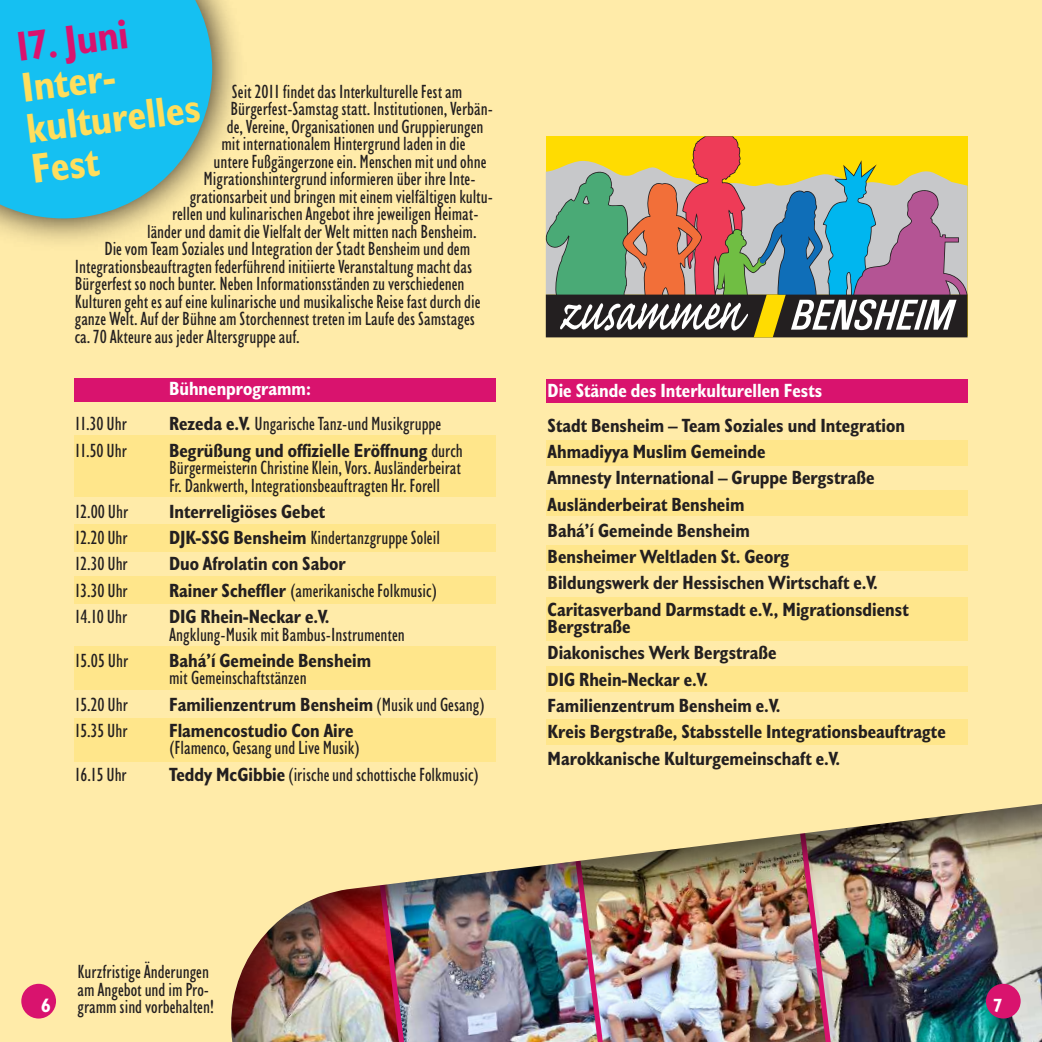
<style>
.page{position:relative;width:1042px;height:1042px;background:#fff}
.page>*{position:absolute;margin:0;border:0;box-sizing:border-box;transform-origin:0 0}
.t1{font:700 condensed 42px/40.9px "Humanist 521 BT";color:#ffde5d}
.t2{font:700 condensed 42px "Humanist 521 BT";color:#d9136e}
.t3{font:condensed 19.25px/17.5px "Humanist 521 BT";color:#231f20}
.t4{font:700 condensed 19.25px/17.5px "Humanist 521 BT";color:#231f20}
.t5{font:700 condensed 19.25px "Humanist 521 BT";color:#fff}
.s1{font-weight:700}
.s2{font-weight:400}
</style>
<div class="page">
<img style="left:0;top:0;width:1042px;height:1042px">
<div style="left:0;top:0;width:271px;height:276px;background:#231f20;opacity:.98"></div>
<svg style="left:0;top:0;width:212px;height:218px;background:#2ac0e6"></svg>
<div style="left:74px;top:435px;width:422px;height:62px;background:#ffe68b"></div>
<div style="left:74px;top:524px;width:422px;height:27px;background:#ffe68b"></div>
<div style="left:74px;top:577px;width:422px;height:27px;background:#ffe68b"></div>
<div style="left:74px;top:645px;width:422px;height:44px;background:#ffe68b"></div>
<div style="left:74px;top:717px;width:422px;height:44px;background:#ffe68b"></div>
<div style="left:546px;top:440px;width:421px;height:26px;background:#ffe68b"></div>
<div style="left:546px;top:545px;width:421px;height:26px;background:#ffe68b"></div>
<div style="left:546px;top:666px;width:421px;height:25px;background:#ffe68b"></div>
<div style="left:546px;top:490px;width:421px;height:26px;background:#ffe68b"></div>
<div style="left:546px;top:597px;width:421px;height:44px;background:#ffe68b"></div>
<div style="left:546px;top:719px;width:421px;height:25px;background:#ffe68b"></div>
<div style="left:546px;top:379px;width:421px;height:23px;background:#d9136e"></div>
<div style="left:74px;top:379px;width:422px;height:23px;background:#d9136e"></div>
<div style="left:21px;top:984px;width:35px;height:34px;background:#d9136e;border-radius:50%"></div>
<div style="left:986px;top:984px;width:34px;height:34px;background:#d9136e;border-radius:50%"></div>
<svg style="left:540px;top:136px;width:426px;height:201px;background:#9f956e"></svg>
<h1 class="t2" style="left:15px;top:30px;width:114px;rotate:-7deg">17. Juni</h1>
<h1 class="t1" style="left:20px;top:71px;width:176px;rotate:-7deg">Inter&shy;kulturelles<br>Fest</h1>
<p class="t3" style="left:232px;top:84px;width:232px">Seit 2011 findet das Interkulturelle Fest am</p>
<p class="t3" style="left:230px;top:102px;width:264px">Bürgerfest-Samstag statt. Institutionen, Verbän-</p>
<p class="t3" style="left:227px;top:119px;width:258px">de, Vereine, Organisationen und Gruppierungen</p>
<p class="t3" style="left:221px;top:137px;width:246px">mit internationalem Hintergrund laden in die</p>
<p class="t3" style="left:214px;top:154px;width:274px">untere Fußgängerzone ein. Menschen mit und ohne</p>
<p class="t3" style="left:203px;top:172px;width:274px">Migrationshintergrund informieren über ihre Inte-</p>
<p class="t3" style="left:190px;top:189px;width:305px">grationsarbeit und bringen mit einem vielfältigen kultu-</p>
<p class="t3" style="left:172px;top:207px;width:308px">rellen und kulinarischen Angebot ihre jeweiligen Heimat-</p>
<p class="t3" style="left:147px;top:224px;width:331px">länder und damit die Vielfalt der Welt mitten nach Bensheim.</p>
<p class="t3" style="left:104px;top:242px;width:367px">Die vom Team Soziales und Integration der Stadt Bensheim und dem</p>
<p class="t3" style="left:75px;top:259px;width:399px">Integrationsbeauftragten federführend initiierte Veranstaltung macht das</p>
<p class="t3" style="left:75px;top:277px;width:391px">Bürgerfest so noch bunter. Neben Informationsständen zu verschiedenen</p>
<p class="t3" style="left:75px;top:294px;width:407px">Kulturen geht es auf eine kulinarische und musikalische Reise fast durch die</p>
<p class="t3" style="left:75px;top:312px;width:402px">ganze Welt. Auf der Bühne am Storchennest treten im Laufe des Samstages</p>
<p class="t3" style="left:75px;top:329px;width:226px">ca. 70 Akteure aus jeder Altersgruppe auf.</p>
<p class="t5" style="left:169px;top:381px;width:143px">Bühnenprogramm:</p>
<p class="t3" style="left:75px;top:417px;width:54px">11.30 Uhr</p>
<p class="t3" style="left:169px;top:417px;width:274px"><span class="s1">Rezeda e.V.</span> Ungarische Tanz-und Musikgruppe</p>
<p class="t3" style="left:75px;top:443px;width:54px">11.50 Uhr</p>
<p class="t3" style="left:169px;top:443px;width:295px;text-align:justify"><span class="s1">Begrüßung und offizielle Eröffnung</span> durch Bürgermeisterin Christine Klein, Vors. Ausländerbeirat Fr. Dankwerth, Integrationsbeauftragten Hr. Forell</p>
<p class="t3" style="left:75px;top:504px;width:55px">12.00 Uhr</p>
<p class="t4" style="left:169px;top:504px;width:158px">Interreligiöses Gebet</p>
<p class="t3" style="left:75px;top:530px;width:55px">12.20 Uhr</p>
<p class="t3" style="left:169px;top:530px;width:272px"><span class="s1">DJK-SSG Bensheim</span> Kindertanzgruppe Soleil</p>
<p class="t3" style="left:75px;top:557px;width:55px">12.30 Uhr</p>
<p class="t4" style="left:169px;top:557px;width:178px">Duo Afrolatin con Sabor</p>
<p class="t3" style="left:75px;top:583px;width:55px">13.30 Uhr</p>
<p class="t3" style="left:169px;top:583px;width:270px"><span class="s1">Rainer Scheffler</span> (amerikanische Folkmusic)</p>
<p class="t3" style="left:75px;top:609px;width:54px">14.10 Uhr</p>
<p class="t4" style="left:169px;top:609px;width:162px">DIG Rhein-Neckar e.V.</p>
<p class="t3" style="left:169px;top:627px;width:237px">Angklung-Musik mit Bambus-Instrumenten</p>
<p class="t3" style="left:75px;top:653px;width:55px">15.05 Uhr</p>
<p class="t4" style="left:169px;top:653px;width:204px">Bahá’í Gemeinde Bensheim</p>
<p class="t3" style="left:169px;top:670px;width:139px">mit Gemeinschaftstänzen</p>
<p class="t3" style="left:75px;top:697px;width:55px">15.20 Uhr</p>
<p class="t4" style="left:169px;top:697px;width:317px">Familienzentrum Bensheim <span class="s2">(Musik und Gesang)</span></p>
<p class="t3" style="left:75px;top:723px;width:54px">15.35 Uhr</p>
<p class="t4" style="left:169px;top:723px;width:186px">Flamencostudio Con Aire</p>
<p class="t3" style="left:169px;top:740px;width:193px">(Flamenco, Gesang und Live Musik)</p>
<p class="t3" style="left:75px;top:767px;width:54px">16.15 Uhr</p>
<p class="t3" style="left:169px;top:767px;width:312px"><span class="s1">Teddy McGibbie</span> (irische und schottische Folkmusic)</p>
<p class="t5" style="left:548px;top:382px;width:276px">Die Stände des Interkulturellen Fests</p>
<p class="t4" style="left:548px;top:418px;width:359px">Stadt Bensheim – Team Soziales und Integration</p>
<p class="t4" style="left:548px;top:444px;width:219px">Ahmadiyya Muslim Gemeinde</p>
<p class="t4" style="left:548px;top:471px;width:328px">Amnesty International – Gruppe Bergstraße</p>
<p class="t4" style="left:548px;top:497px;width:198px">Ausländerbeirat Bensheim</p>
<p class="t4" style="left:548px;top:523px;width:204px">Bahá’í Gemeinde Bensheim</p>
<p class="t4" style="left:548px;top:549px;width:243px">Bensheimer Weltladen St. Georg</p>
<p class="t4" style="left:548px;top:602px;width:363px">Caritasverband Darmstadt e.V., Migrationsdienst<br>Bergstraße</p>
<p class="t4" style="left:548px;top:576px;width:332px">Bildungswerk der Hessischen Wirtschaft e.V.</p>
<p class="t4" style="left:548px;top:646px;width:230px">Diakonisches Werk Bergstraße</p>
<p class="t4" style="left:548px;top:672px;width:162px">DIG Rhein-Neckar e.V.</p>
<p class="t4" style="left:548px;top:698px;width:234px">Familienzentrum Bensheim e.V.</p>
<p class="t4" style="left:548px;top:724px;width:400px">Kreis Bergstraße, Stabsstelle Integrationsbeauftragte</p>
<p class="t4" style="left:548px;top:751px;width:294px">Marokkanische Kulturgemeinschaft e.V.</p>
<p class="t3" style="left:77px;top:964px;width:133px">Kurzfristige Änderungen am Angebot und im Pro-</p>
<p class="t5" style="left:41px;top:998px;width:11px">6</p>
<p class="t3" style="left:77px;top:999px;width:138px">gramm sind vorbehalten!</p>
<p class="t5" style="left:993px;top:998px;width:10px">7</p>
</div>
